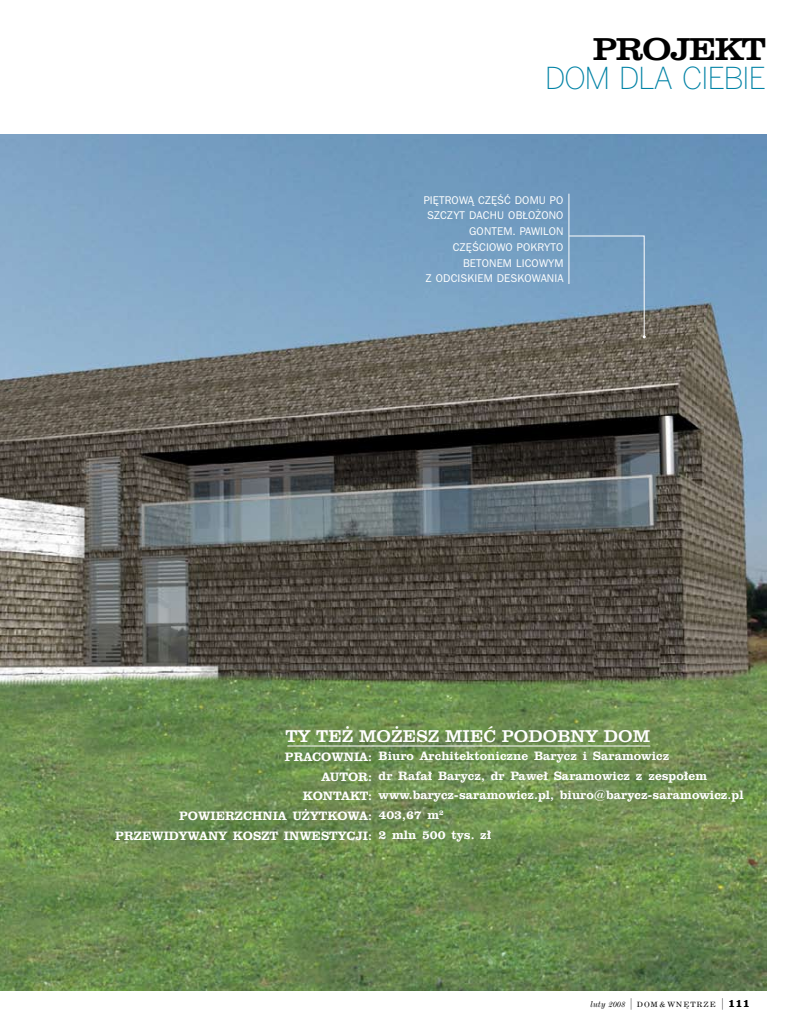
<style>
.page{position:relative;width:798px;height:1028px;background:#fff}
.page>*{position:absolute;margin:0;border:0;box-sizing:border-box;transform-origin:0 0}
.t1{font:32.5px "Clarendon EU";letter-spacing:-.05em;color:#000;scale:1.12 1}
.t2{font:200 30px "Benton Sans Pl";letter-spacing:-.05em;color:#0082a5}
.t3{font:17.5px "Clarendon EU";color:#fff}
.t4{font:12.5px/19.8px "Clarendon Hv EU";color:#fff}
.t5{font:11.25px/15.8px "ITC Franklin Gothic Book PL";letter-spacing:.01em;color:#fff;text-align:right}
.t6{font:7.25px "Century Expd EU";letter-spacing:.1em;color:#000;scale:1.12 1}
.s1{font-style:italic;font-size:8.12px}
.s2{font-size:11.5px}
.s3{font-family:"Clarendon EU";font-weight:700;font-size:11.5px}
</style>
<div class="page">
<img style="left:0;top:134px;width:765px;height:856px">
<hr style="left:287px;top:745px;width:363px;height:1px;background:#fff">
<hr style="left:568px;top:194px;width:1px;height:90px;background:#fff">
<svg style="left:568px;top:236px;width:77px;height:102px;background:#7794ac"></svg>
<h1 class="t1" style="left:592px;top:28px;width:156px">PROJEKT</h1>
<h2 class="t2" style="left:544px;top:61px;width:223px">DOM DLA CIEBIE</h2>
<p class="t5" style="left:423px;top:192px;width:141px">PI ĘTROWĄ CZĘŚĆ DOMU PO<br>SZCZYT DACHU OBŁOŻONO<br>GONTEM. PAWI LON<br>CZĘŚCI OWO POKRYTO<br>BETONEM LI COWYM<br>Z ODCISKI EM DESKOWANIA</p>
<h3 class="t3" style="left:285px;top:725px;width:366px">TY TEŻ MOŻESZ MIEĆ PODOBNY DOM</h3>
<p class="t4" style="left:378px;top:746px;width:366px">Biuro Architektoniczne Barycz i Saramowicz<br>dr Rafał Barycz, dr Paweł Saramowicz z zespołem www.barycz-saramowicz.pl, biuro@barycz-saramowicz.pl 403,67 m<sup>2<br></sup>2 mln 500 tys. zł</p>
<p class="t4" style="left:115px;top:747px;width:258px;text-align:right">pracownia:<br>autor :<br>kontakt:<br>powierzchnia uŻytkowa: przewidywany koszt inwestycji:</p>
<p class="t6" style="left:590px;top:999px;width:144px"><span class="s1">luty 2008</span> <span class="s2">|</span> DOM&amp;WNĘTRZE <span class="s2">|</span> <span class="s3">111</span></p>
</div>
